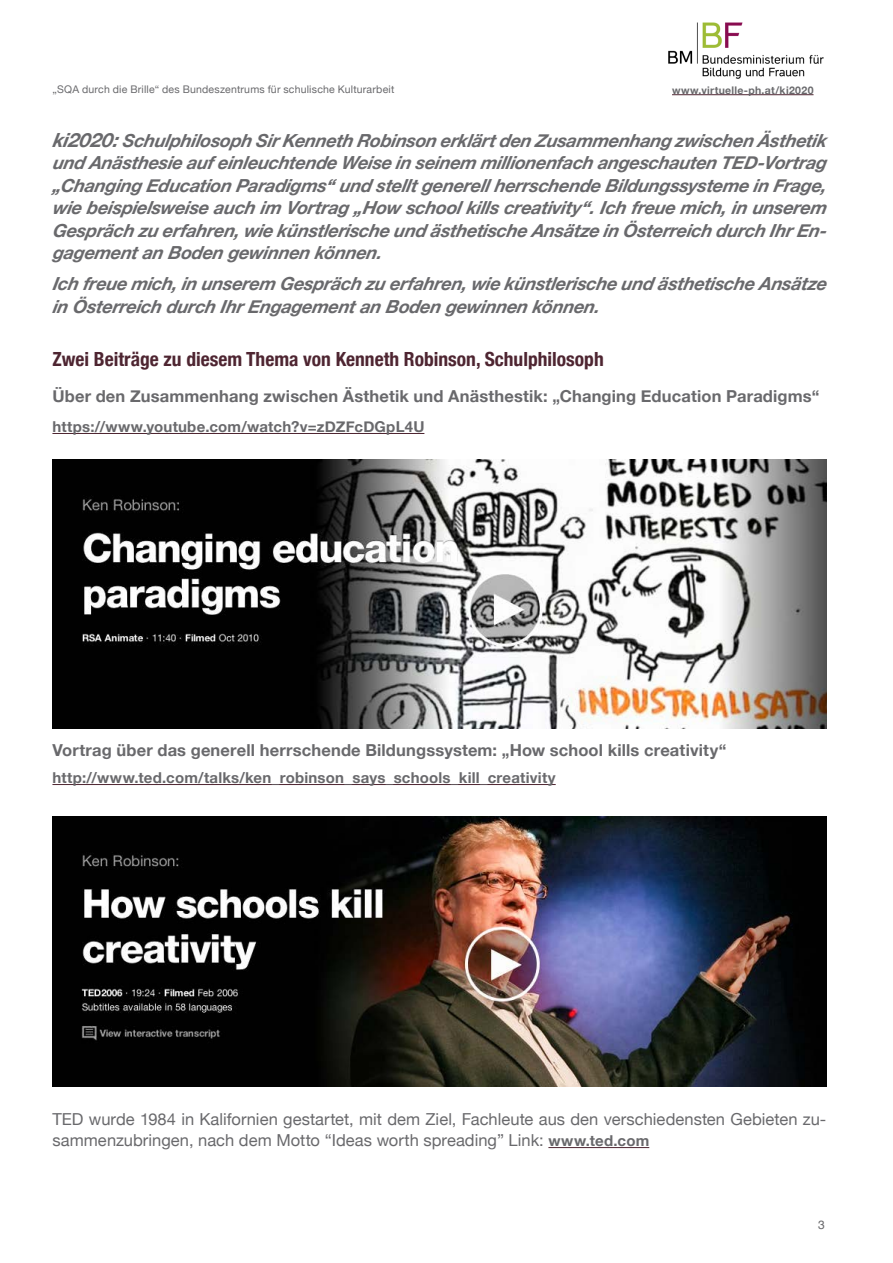
<style>
.page{position:relative;width:893px;height:1263px;background:#fff}
.page>*{position:absolute;margin:0;border:0;box-sizing:border-box;transform-origin:0 0}
.t1{font:700 condensed 19.5px "Helvetica Neue";color:#4e2531}
.t2{font:italic 700 18px/22.5px "Helvetica Neue";letter-spacing:-.01em;color:#69696c}
.t3{font:700 16.5px "Helvetica Neue";letter-spacing:.01em;color:#69696c}
.t4{font:16.5px/21px "Helvetica Neue";letter-spacing:.005em;color:#69696c}
.t5{font:700 15px "Helvetica Neue";letter-spacing:.015em;color:#69696c}
.t6{font:12px "Helvetica";color:#69696c}
.t7{font:10.5px "Helvetica Neue";letter-spacing:.02em;color:#69696c}
.t8{font:700 10.5px "Helvetica Neue";letter-spacing:.03em;color:#69696c}
.s1{font-size:19.5px}
.s2{font-weight:700;font-size:15px}
</style>
<div class="page">
<img style="left:669px;top:22px;width:154px;height:57px">
<hr style="left:672px;top:94px;width:141px;height:1px;background:#4e2531">
<hr style="left:52px;top:433px;width:372px;height:1px;background:#4e2531">
<hr style="left:52px;top:784px;width:504px;height:1px;background:#4e2531">
<hr style="left:548px;top:1147px;width:101px;height:1px;background:#4e2531">
<img style="left:52px;top:459px;width:774px;height:269px">
<img style="left:52px;top:816px;width:774px;height:271px">
<p class="t7" style="left:52px;top:83px;width:343px">„SQA durch die Brille“ des Bundeszentrums für schulische Kulturarbeit</p>
<p class="t8" style="left:672px;top:83px;width:143px">www.virtuelle-ph.at/ki2020</p>
<p class="t2" style="left:52px;top:128px;width:779px"><span class="s1">ki2020:</span>Schulphilosoph SirKenneth Robinson erklärtden Zusammenhang z wischen Ästhetik und Anästhesie auf einleuchtende Weise in seinem millionenfach angeschauten TED-Vortrag „ Changing Education Paradigms“ und stelltgenerellherrschende Bildungssysteme in Frage, wie beispielsweise auch im Vortrag „ How school kills creativity “. Ich freue mich, in unserem Gespräch zu erfahren, wie künstlerische und ästhetische Ansätze in Österreich durch IhrEn&shy;gagementan Boden gewinnen können.</p>
<p class="t2" style="left:52px;top:272px;width:779px">Ich freue mich, in unserem Gespräch zu erfahren, wie künstlerische und ästhetische Ansätze in Österreich durch IhrEngagementan Boden gewinnen können.</p>
<p class="t1" style="left:52px;top:348px;width:553px">Zwei Beiträge zu diesem Thema von Kenneth Robinson, Schulphilosoph</p>
<p class="t3" style="left:52px;top:386px;width:768px">Über den Zusammenhang zwischen Ästhetik und Anästhestik: „Changing Education Paradigms“</p>
<p class="t5" style="left:52px;top:417px;width:373px">https://www.youtube.com/watch?v=zDZFcDGpL4U</p>
<p class="t3" style="left:52px;top:740px;width:675px">Vortrag über das generell herrschende Bildungssystem: „How school kills creativity“</p>
<p class="t5" style="left:52px;top:768px;width:505px">http://www.ted.com/talks/ken_robinson_says_schools_kill_creativity</p>
<p class="t4" style="left:52px;top:1108px;width:775px">TED wurde 1984 in Kalifornien gestartet, mit dem Ziel, Fachleute aus den verschiedensten Gebieten zu&shy;sammenzubringen, nach dem Motto “Ideas worth spreading” Link: <span class="s2">www.ted.com</span></p>
<p class="t6" style="left:818px;top:1216px;width:8px">3</p>
</div>
